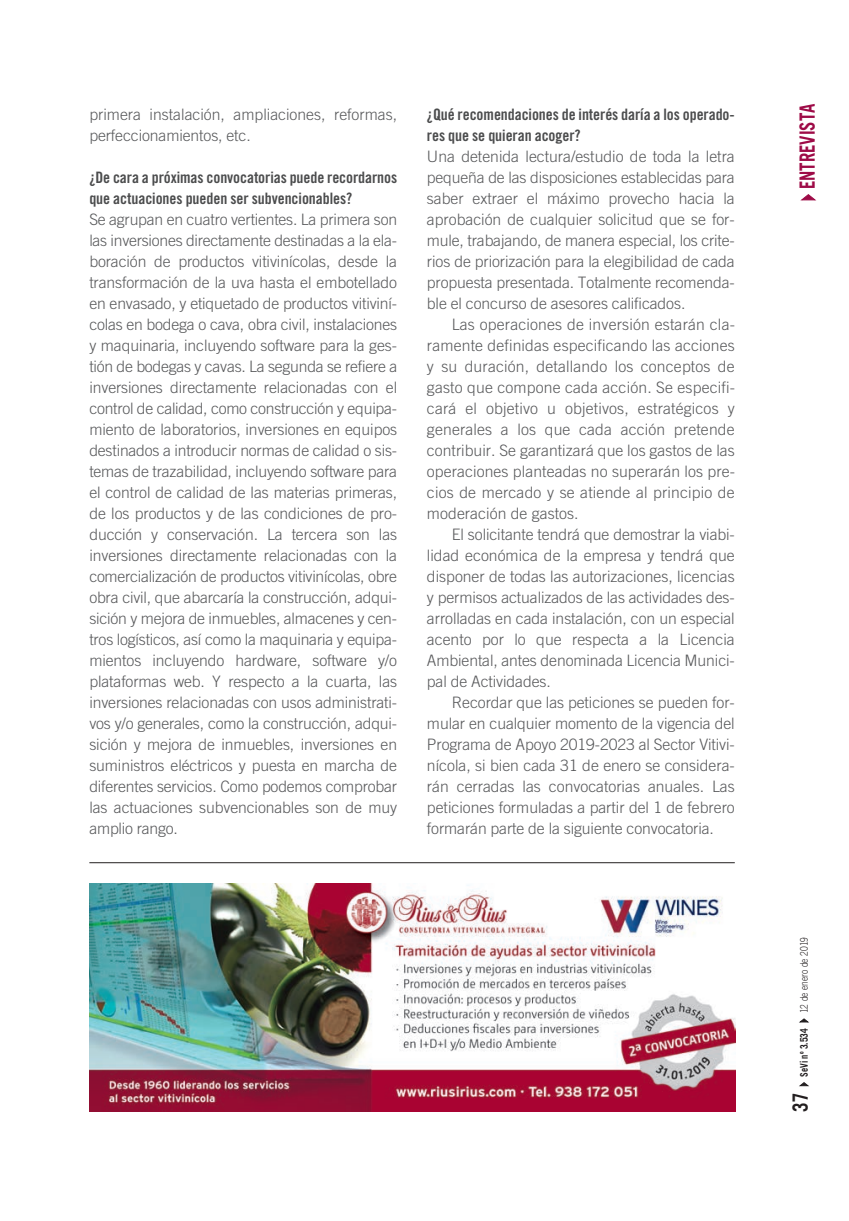
<style>
.page{position:relative;width:849px;height:1221px;background:#fff}
.page>*{position:absolute;margin:0;border:0;box-sizing:border-box;transform-origin:0 0}
.t1{font:700 21px "Trade Gothic LT Std";color:#9e0b47;scale:.8 1}
.t2{font:300 15.75px/21px "Trade Gothic LT Std";letter-spacing:-.005em;color:#57585a}
.t3{font:15.75px "Trade Gothic LT Std Bd Cn 20";letter-spacing:-.005em;color:#4b4c4d}
.t4{font:300 10.5px "Trade Gothic LT Std";color:#231f20;scale:.8 1}
.s1{font-family:"Trade Gothic LT Std Bd Cn 20";font-weight:400;color:#4b4c4d}
.s2{font-weight:700;font-size:21px}
.s3{font-weight:700}
</style>
<div class="page">
<img style="left:89px;top:883px;width:645px;height:228px">
<hr style="left:89px;top:862px;width:645px;height:1px;background:#231f20">
<p class="t2" style="left:89px;top:104px;width:309px">primera instalación, ampliaciones, reformas, perfeccionamientos, etc.</p>
<p class="t2" style="left:89px;top:167px;width:309px"><span class="s1">¿De cara a próximas convocatorias puede recordarnos que actuaciones pueden ser subvencionables?<br></span>Se agrupan en cuatro vertientes. La primera son las inversiones directamente destinadas a la ela&shy;boración de productos vitivinícolas, desde la transformación de la uva hasta el embotellado en envasado, y etiquetado de productos vitiviní&shy;colas en bodega o cava, obra civil, instalaciones y maquinaria, incluyendo software para la ges&shy;tión de bodegas y cavas. La segunda se refiere a inversiones directamente relacionadas con el control de calidad, como construcción y equipa&shy;miento de laboratorios, inversiones en equipos destinados a introducir normas de calidad o sis&shy;temas de trazabilidad, incluyendo software para el control de calidad de las materias primeras, de los productos y de las condiciones de pro&shy;ducción y conservación. La tercera son las inversiones directamente relacionadas con la comercialización de productos vitivinícolas, obre obra civil, que abarcaría la construcción, adqui&shy;sición y mejora de inmuebles, almacenes y cen&shy;tros logísticos, así como la maquinaria y equipa&shy;mientos incluyendo hardware, software y/o plataformas web. Y respecto a la cuarta, las inversiones relacionadas con usos administrati&shy;vos y/o generales, como la construcción, adqui&shy;sición y mejora de inmuebles, inversiones en suministros eléctricos y puesta en marcha de diferentes servicios. Como podemos comprobar las actuaciones subvencionables son de muy amplio rango.</p>
<p class="t3" style="left:427px;top:109px;width:309px">¿Qué recomendaciones de interés daría a los operado-</p>
<p class="t3" style="left:427px;top:130px;width:155px">res que se quieran acoger?</p>
<p class="t2" style="left:427px;top:146px;width:309px">Una detenida lectura/estudio de toda la letra</p>
<p class="t2" style="left:427px;top:167px;width:309px">pequeña de las disposiciones establecidas para</p>
<p class="t2" style="left:427px;top:188px;width:309px">saber extraer el máximo provecho hacia la</p>
<p class="t2" style="left:427px;top:209px;width:309px">aprobación de cualquier solicitud que se for-</p>
<p class="t2" style="left:427px;top:230px;width:309px">mule, trabajando, de manera especial, los crite-</p>
<p class="t2" style="left:427px;top:251px;width:309px">rios de priorización para la elegibilidad de cada</p>
<p class="t2" style="left:427px;top:272px;width:309px">propuesta presentada. Totalmente recomenda-</p>
<p class="t2" style="left:427px;top:293px;width:260px">ble el concurso de asesores calificados.</p>
<p class="t2" style="left:451px;top:314px;width:284px">Las operaciones de inversión estarán cla-</p>
<p class="t2" style="left:427px;top:335px;width:309px">ramente definidas especificando las acciones</p>
<p class="t2" style="left:427px;top:356px;width:309px">y su duración, detallando los conceptos de</p>
<p class="t2" style="left:427px;top:377px;width:309px">gasto que compone cada acción. Se especifi-</p>
<p class="t2" style="left:427px;top:398px;width:309px">cará el objetivo u objetivos, estratégicos y</p>
<p class="t2" style="left:427px;top:419px;width:309px">generales a los que cada acción pretende</p>
<p class="t2" style="left:427px;top:440px;width:309px">contribuir. Se garantizará que los gastos de las</p>
<p class="t2" style="left:427px;top:461px;width:309px">operaciones planteadas no superarán los pre-</p>
<p class="t2" style="left:427px;top:482px;width:309px">cios de mercado y se atiende al principio de</p>
<p class="t2" style="left:427px;top:503px;width:153px">moderación de gastos.</p>
<p class="t2" style="left:451px;top:524px;width:284px">El solicitante tendrá que demostrar la viabi-</p>
<p class="t2" style="left:427px;top:545px;width:309px">lidad económica de la empresa y tendrá que</p>
<p class="t2" style="left:427px;top:566px;width:309px">disponer de todas las autorizaciones, licencias</p>
<p class="t2" style="left:427px;top:587px;width:309px">y permisos actualizados de las actividades des-</p>
<p class="t2" style="left:427px;top:608px;width:309px">arrolladas en cada instalación, con un especial</p>
<p class="t2" style="left:427px;top:629px;width:309px">acento por lo que respecta a la Licencia</p>
<p class="t2" style="left:427px;top:650px;width:309px">Ambiental, antes denominada Licencia Munici-</p>
<p class="t2" style="left:427px;top:671px;width:125px">pal de Actividades.</p>
<p class="t2" style="left:451px;top:692px;width:284px">Recordar que las peticiones se pueden for-</p>
<p class="t2" style="left:427px;top:713px;width:309px">mular en cualquier momento de la vigencia del</p>
<p class="t2" style="left:427px;top:734px;width:309px">Programa de Apoyo 2019-2023 al Sector Vitivi-</p>
<p class="t2" style="left:427px;top:755px;width:309px">nícola, si bien cada 31 de enero se considera-</p>
<p class="t2" style="left:427px;top:776px;width:309px">rán cerradas las convocatorias anuales. Las</p>
<p class="t2" style="left:427px;top:797px;width:309px">peticiones formuladas a partir del 1 de febrero</p>
<p class="t2" style="left:427px;top:818px;width:288px">formarán parte de la siguiente convocatoria.</p>
<p class="t1" style="left:799px;top:206px;width:130px;rotate:-90deg">✔ENTREVISTA</p>
<p class="t4" style="left:797px;top:1111px;width:220px;rotate:-90deg"><span class="s2">37</span> ✔ <span class="s3">SeVi nº 3.534</span> ✔ 12 de enero de 2019</p>
</div>
